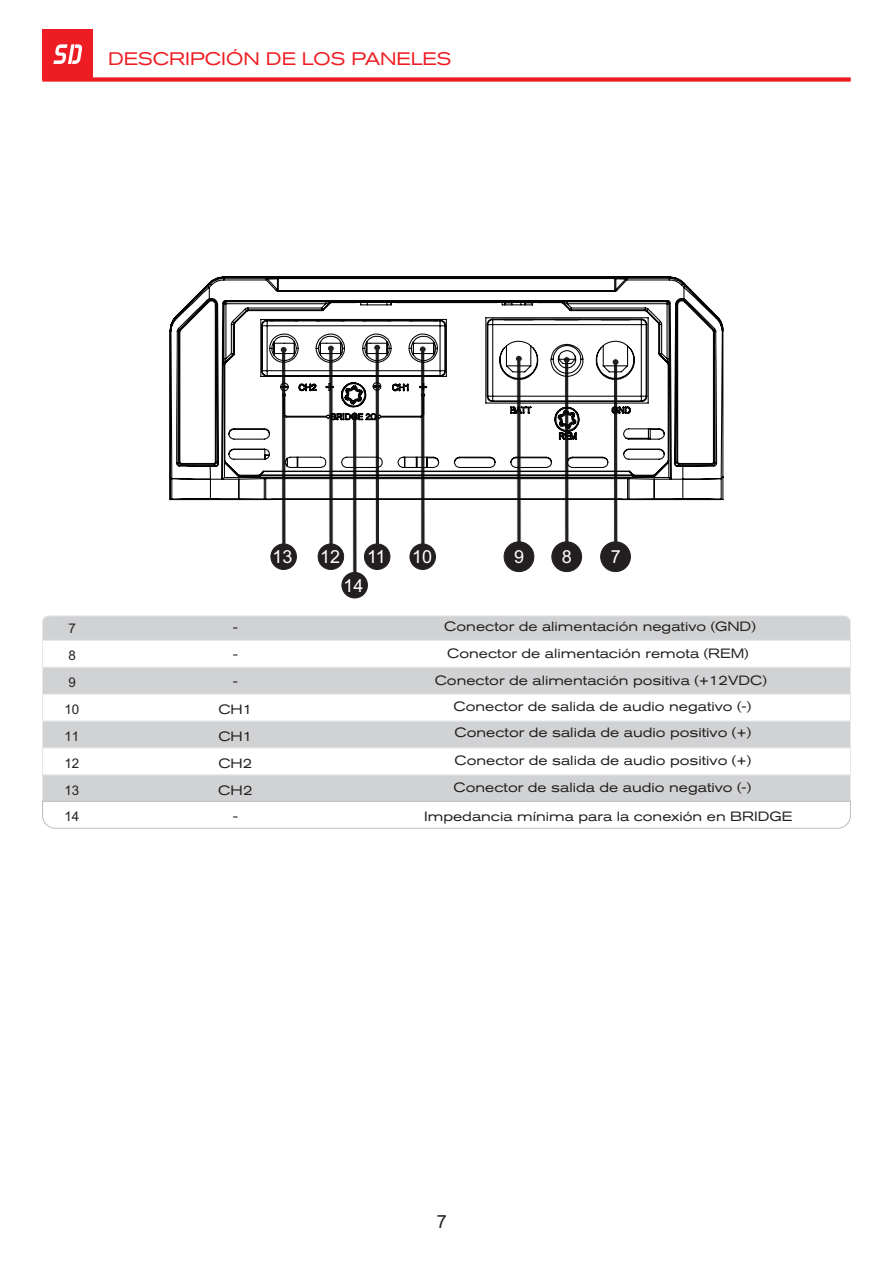
<style>
.page{position:relative;width:893px;height:1263px;background:#fff}
.page>*{position:absolute;margin:0;border:0;box-sizing:border-box;transform-origin:0 0}
.t1{font:18.15px "Arial";color:#231f20}
.t2{font:expanded 18px "Akzidenz Grotesk BQ";color:#ee1d23}
.t3{font:18px "Arial";color:#fff}
.t4{font:expanded 13.35px/26.8px "Akzidenz Grotesk BQ";color:#231f20;text-align:center}
.t5{font:13.35px/26.8px "Arial";color:#231f20;text-align:justify}
</style>
<div class="page">
<svg style="left:42px;top:615px;width:809px;height:214px"></svg>
<svg style="left:611px;top:501px;width:9px;height:41px"></svg>
<svg style="left:419px;top:501px;width:7px;height:43px"></svg>
<svg style="left:374px;top:501px;width:7px;height:43px"></svg>
<svg style="left:280px;top:501px;width:7px;height:43px"></svg>
<svg style="left:352px;top:501px;width:5px;height:71px"></svg>
<div style="left:600px;top:541px;width:31px;height:31px;background:#231f20;border:1px solid #231f20;border-radius:50%"></div>
<div style="left:551px;top:541px;width:31px;height:31px;background:#231f20;border:1px solid #231f20;border-radius:50%"></div>
<div style="left:410px;top:544px;width:26px;height:26px;background:#231f20;border:1px solid #231f20;border-radius:50%"></div>
<div style="left:364px;top:544px;width:26px;height:26px;background:#231f20;border:1px solid #231f20;border-radius:50%"></div>
<div style="left:271px;top:544px;width:26px;height:26px;background:#231f20;border:1px solid #231f20;border-radius:50%"></div>
<div style="left:342px;top:572px;width:26px;height:26px;background:#231f20;border:1px solid #231f20;border-radius:50%"></div>
<svg style="left:516px;top:501px;width:6px;height:40px"></svg>
<div style="left:504px;top:541px;width:30px;height:31px;background:#231f20;border:1px solid #231f20;border-radius:50%"></div>
<svg style="left:327px;top:501px;width:7px;height:43px"></svg>
<div style="left:318px;top:544px;width:26px;height:26px;background:#231f20;border:1px solid #231f20;border-radius:50%"></div>
<svg style="left:169px;top:276px;width:555px;height:225px"></svg>
<div style="left:42px;top:29px;width:51px;height:51px;background:#ee1d23"></div>
<div style="left:42px;top:77px;width:809px;height:5px;background:#ee1d23"></div>
<svg style="left:53px;top:44px;width:29px;height:20px"></svg>
<svg style="left:562px;top:356px;width:9px;height:188px"></svg>
<h2 class="t2" style="left:108px;top:52px;width:345px">DESCRIPCIÓN DE LOS PANELES</h2>
<p class="t5" style="left:69px;top:616px;width:9px">7<br>8<br>9</p>
<p class="t5" style="left:64px;top:697px;width:16px">10</p>
<p class="t5" style="left:64px;top:724px;width:16px">11</p>
<p class="t4" style="left:233px;top:615px;width:7px;text-align:justify">- - -</p>
<p class="t4" style="left:218px;top:697px;width:35px">CH1</p>
<p class="t4" style="left:218px;top:724px;width:35px">CH1</p>
<h2 class="t3" style="left:272px;top:550px;width:22px">13</h2>
<h2 class="t3" style="left:320px;top:550px;width:22px">12</h2>
<h2 class="t3" style="left:367px;top:550px;width:20px">11</h2>
<h2 class="t3" style="left:412px;top:550px;width:22px">10</h2>
<h2 class="t3" style="left:514px;top:550px;width:12px">9</h2>
<h2 class="t3" style="left:611px;top:550px;width:12px">7</h2>
<h2 class="t3" style="left:343px;top:579px;width:22px">14</h2>
<p class="t4" style="left:435px;top:614px;width:334px">Conector de alimentación negativo (GND)<br>Conector de alimentación remota (REM)<br>Conector de alimentación positiva (+12VDC)</p>
<p class="t4" style="left:454px;top:721px;width:298px">Conector de salida de audio positivo (+)</p>
<p class="t4" style="left:453px;top:695px;width:299px">Conector de salida de audio negativo (-)</p>
<p class="t5" style="left:64px;top:751px;width:16px">12</p>
<p class="t5" style="left:64px;top:778px;width:16px;line-height:26.4px">13<br>14</p>
<p class="t4" style="left:218px;top:751px;width:35px">CH2</p>
<p class="t4" style="left:218px;top:778px;width:36px;line-height:26.4px">CH2 -</p>
<p class="t4" style="left:453px;top:748px;width:299px;text-align:left">Conector de salida de audio positivo (+)<br>Conector de salida de audio negativo (-)</p>
<p class="t4" style="left:424px;top:804px;width:370px">Impedancia mínima para la conexión en BRIDGE</p>
<h1 class="t1" style="left:437px;top:1214px;width:12px">7</h1>
</div>
